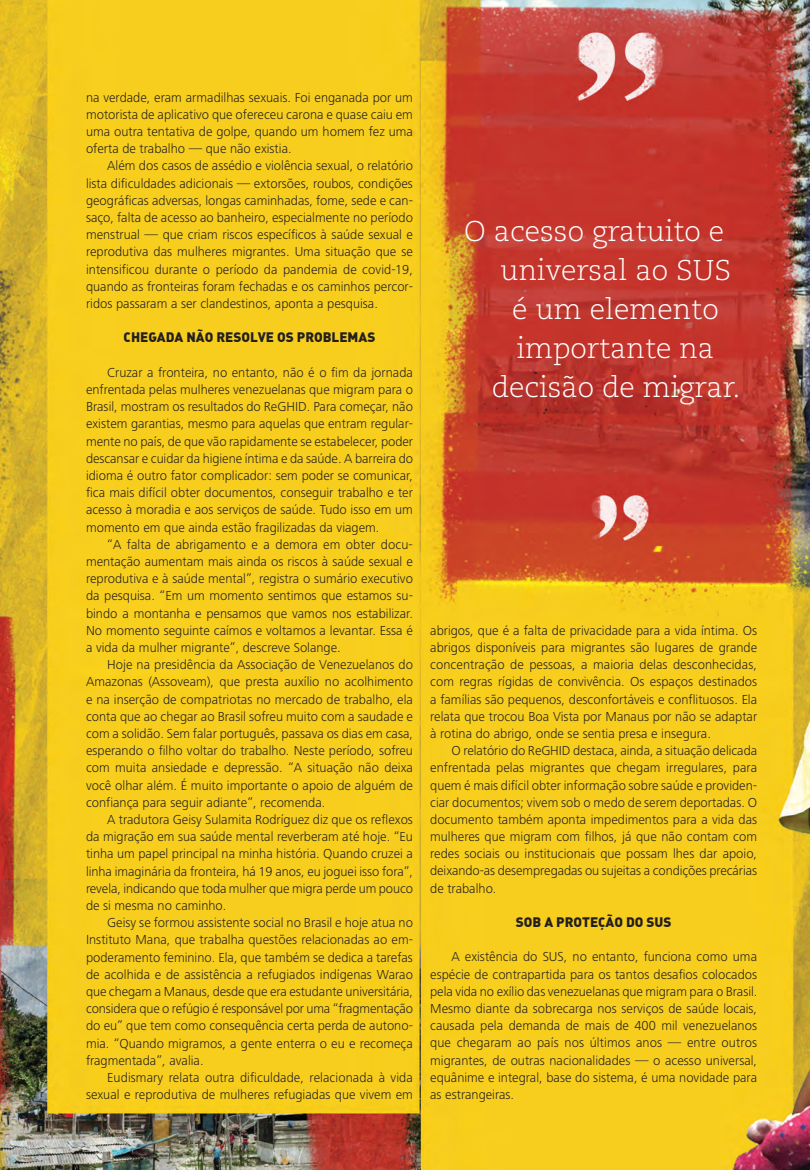
<style>
.page{position:relative;width:810px;height:1170px;background:#fff}
.page>*{position:absolute;margin:0;border:0;box-sizing:border-box;transform-origin:0 0}
.t1{font:300 28.5px "Caecilia LT Std";color:#fff}
.t2{font:300 13.5px/17.2px "Frutiger Next LT";color:#231f20;text-align:justify}
.t3{font:900 13.5px "DIN Alternate";color:#231f20}
</style>
<div class="page">
<img style="left:0;top:0;width:809px;height:1169px">
<p class="t2" style="left:86px;top:89px;width:328px">na verdade, eram armadilhas sexuais. Foi enganada por um motorista de aplicativo que ofereceu carona e quase caiu em uma outra tentativa de golpe, quando um homem fez uma oferta de trabalho — que não existia.</p>
<p class="t2" style="left:86px;top:157px;width:328px;text-indent:21px">Além dos casos de assédio e violência sexual, o relatório lista dificuldades adicionais — extorsões, roubos, condições geográficas adversas, longas caminhadas, fome, sede e can&shy;saço, falta de acesso ao banheiro, especialmente no período menstrual — que criam riscos específicos à saúde sexual e reprodutiva das mulheres migrantes. Uma situação que se intensificou durante o período da pandemia de covid-19, quando as fronteiras foram fechadas e os caminhos percor&shy;ridos passaram a ser clandestinos, aponta a pesquisa.</p>
<p class="t3" style="left:123px;top:328px;width:253px">CHEGADA NÃO RESOLVE OS PROBLEMAS</p>
<p class="t2" style="left:86px;top:364px;width:328px;text-indent:21px">Cruzar a fronteira, no entanto, não é o fim da jornada enfrentada pelas mulheres venezuelanas que migram para o Brasil, mostram os resultados do ReGHID. Para começar, não existem garantias, mesmo para aquelas que entram regular&shy;mente no país, de que vão rapidamente se estabelecer, poder descansar e cuidar da higiene íntima e da saúde. A barreira do idioma é outro fator complicador: sem poder se comunicar, fica mais difícil obter documentos, conseguir trabalho e ter acesso à moradia e aos serviços de saúde. Tudo isso em um momento em que ainda estão fragilizadas da viagem.</p>
<p class="t2" style="left:86px;top:535px;width:328px;text-indent:21px">“A falta de abrigamento e a demora em obter docu&shy;mentação aumentam mais ainda os riscos à saúde sexual e reprodutiva e à saúde mental”, registra o sumário executivo da pesquisa. “Em um momento sentimos que estamos su&shy;bindo a montanha e pensamos que vamos nos estabilizar.<br>No momento seguinte caímos e voltamos a levantar. Essa é a vida da mulher migrante”, descreve Solange.</p>
<p class="t2" style="left:86px;top:656px;width:328px;text-indent:21px">Hoje na presidência da Associação de Venezuelanos do Amazonas (Assoveam), que presta auxílio no acolhimento e na inserção de compatriotas no mercado de trabalho, ela conta que ao chegar ao Brasil sofreu muito com a saudade e com a solidão. Sem falar português, passava os dias em casa, esperando o filho voltar do trabalho. Neste período, sofreu com muita ansiedade e depressão. “A situação não deixa você olhar além. É muito importante o apoio de alguém de confiança para seguir adiante”, recomenda.</p>
<p class="t2" style="left:86px;top:810px;width:328px;text-indent:21px">A tradutora Geisy Sulamita Rodríguez diz que os reflexos da migração em sua saúde mental reverberam até hoje. “Eu tinha um papel principal na minha história. Quando cruzei a linha imaginária da fronteira, há 19 anos, eu joguei isso fora”, revela, indicando que toda mulher que migra perde um pouco de si mesma no caminho.</p>
<p class="t2" style="left:86px;top:913px;width:328px;text-indent:21px">Geisy se formou assistente social no Brasil e hoje atua no Instituto Mana, que trabalha questões relacionadas ao em&shy;poderamento feminino. Ela, que também se dedica a tarefas de acolhida e de assistência a refugiados indígenas Warao que chegam a Manaus, desde que era estudante universitária, considera que o refúgio é responsável por uma “fragmentação do eu” que tem como consequência certa perda de autono&shy;mia. “Quando migramos, a gente enterra o eu e recomeça fragmentada”, avalia.</p>
<p class="t2" style="left:86px;top:1068px;width:328px;text-align:right">Eudismary relata outra dificuldade, relacionada à vida sexual e reprodutiva de mulheres refugiadas que vivem em</p>
<h1 class="t1" style="left:464px;top:215px;width:261px">O acesso gratuito e</h1>
<h1 class="t1" style="left:500px;top:254px;width:232px">universal ao SUS</h1>
<h1 class="t1" style="left:512px;top:293px;width:208px">é um elemento</h1>
<h1 class="t1" style="left:516px;top:332px;width:199px">importante na</h1>
<h1 class="t1" style="left:491px;top:371px;width:250px">decisão de migrar.</h1>
<p class="t2" style="left:430px;top:621px;width:328px">abrigos, que é a falta de privacidade para a vida íntima. Os abrigos disponíveis para migrantes são lugares de grande concentração de pessoas, a maioria delas desconhecidas, com regras rígidas de convivência. Os espaços destinados a famílias são pequenos, desconfortáveis e conflituosos. Ela relata que trocou Boa Vista por Manaus por não se adaptar à rotina do abrigo, onde se sentia presa e insegura.</p>
<p class="t2" style="left:430px;top:742px;width:328px;text-indent:21px">O relatório do ReGHID destaca, ainda, a situação delicada enfrentada pelas migrantes que chegam irregulares, para quem é mais difícil obter informação sobre saúde e providen&shy;ciar documentos; vivem sob o medo de serem deportadas. O documento também aponta impedimentos para a vida das mulheres que migram com filhos, já que não contam com redes sociais ou institucionais que possam lhes dar apoio, deixando-as desempregadas ou sujeitas a condições precárias de trabalho.</p>
<p class="t3" style="left:515px;top:913px;width:157px">SOB A PROTEÇÃO DO SUS</p>
<p class="t2" style="left:430px;top:948px;width:328px;text-indent:21px">A existência do SUS, no entanto, funciona como uma espécie de contrapartida para os tantos desafios colocados pela vida no exílio das venezuelanas que migram para o Brasil.<br>Mesmo diante da sobrecarga nos serviços de saúde locais, causada pela demanda de mais de 400 mil venezuelanos que chegaram ao país nos últimos anos — entre outros migrantes, de outras nacionalidades — o acesso universal, equânime e integral, base do sistema, é uma novidade para as estrangeiras.</p>
</div>
